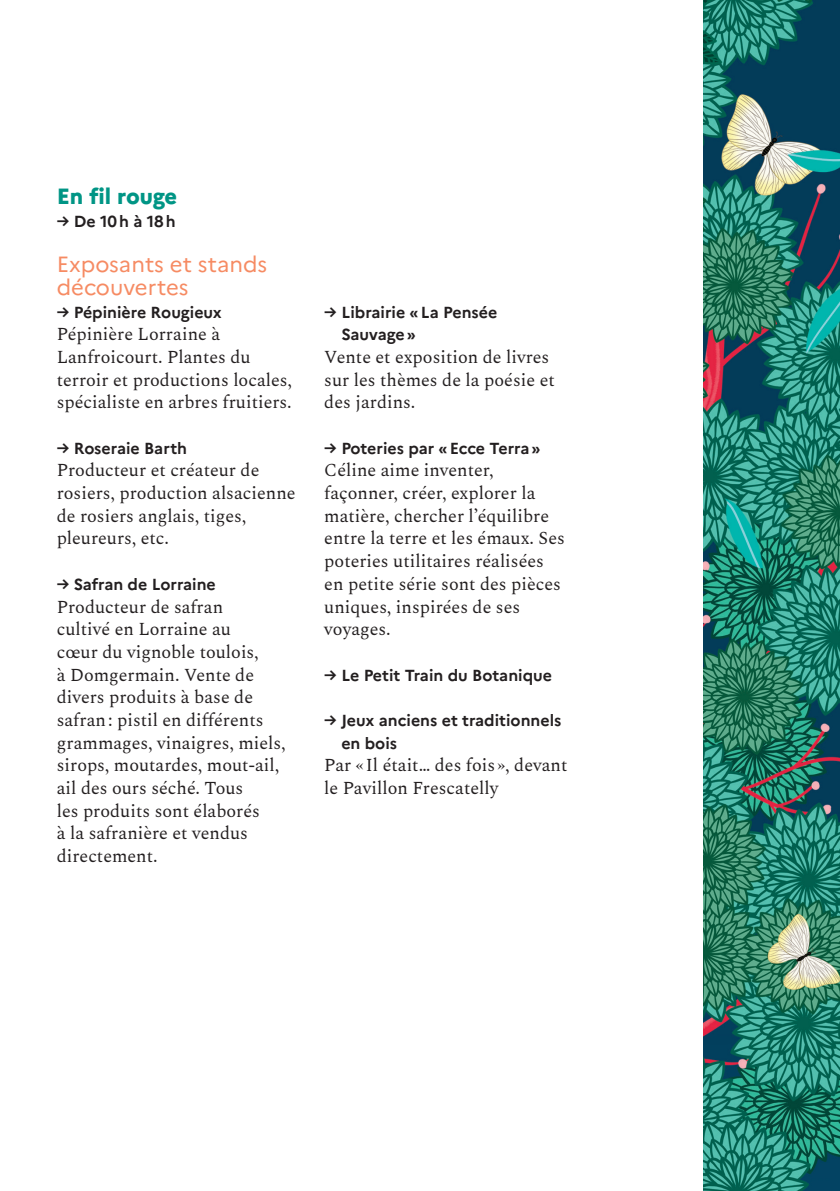
<style>
.page{position:relative;width:840px;height:1191px;background:#fff}
.page>*{position:absolute;margin:0;border:0;box-sizing:border-box;transform-origin:0 0}
.t1{font:22px/22.6px "Marianne";color:#f68b63}
.t2{font:800 22px "Marianne";color:#009585}
.t3{font:18px/22.6px "Spectral";color:#231f20}
.t4{font:700 16px/22.6px "Marianne";color:#231f20}
</style>
<div class="page">
<img style="left:703px;top:0;width:136px;height:1191px">
<h2 class="t2" style="left:57px;top:179px;width:122px">En fil rouge</h2>
<p class="t4" style="left:57px;top:208px;width:120px">→ De 10 h à 18 h</p>
<h3 class="t1" style="left:57px;top:251px;width:212px">Exposants et stands découvertes</h3>
<p class="t4" style="left:57px;top:299px;width:166px">→ Pépinière Rougieux</p>
<p class="t3" style="left:57px;top:322px;width:236px">Pépinière Lorraine à<br>Lanfroicourt. Plantes du terroir et productions locales, spécialiste en arbres fruitiers.</p>
<p class="t4" style="left:57px;top:435px;width:132px">→ Roseraie Barth</p>
<p class="t3" style="left:57px;top:458px;width:240px">Producteur et créateur de rosiers, production alsacienne de rosiers anglais, tiges, pleureurs, etc.</p>
<p class="t4" style="left:57px;top:571px;width:160px">→ Safran de Lorraine</p>
<p class="t3" style="left:57px;top:594px;width:230px">Producteur de safran<br>cultivé en Lorraine au<br>cœur du vignoble toulois,<br>à Domgermain. Vente de divers produits à base de safran : pistil en différents grammages, vinaigres, miels, sirops, moutardes, mout-ail, ail des ours séché. Tous<br>les produits sont élaborés<br>à la safranière et vendus directement.</p>
<p class="t4" style="left:341px;top:299px;width:157px;text-indent:-17px">→ Librairie « La Pensée<br>Sauvage »</p>
<p class="t3" style="left:324px;top:344px;width:232px">Vente et exposition de livres sur les thèmes de la poésie et des jardins.</p>
<p class="t4" style="left:324px;top:435px;width:218px">→ Poteries par « Ecce Terra »</p>
<p class="t3" style="left:324px;top:458px;width:242px">Céline aime inventer, façonner, créer, explorer la matière, chercher l’équilibre entre la terre et les émaux. Ses poteries utilitaires réalisées en petite série sont des pièces uniques, inspirées de ses voyages.</p>
<p class="t4" style="left:324px;top:662px;width:229px">→ Le Petit Train du Botanique</p>
<p class="t4" style="left:341px;top:707px;width:221px;text-indent:-17px">→ Jeux anciens et traditionnels en bois</p>
<p class="t3" style="left:324px;top:752px;width:244px">Par « Il était… des fois », devant le Pavillon Frescatelly</p>
</div>
